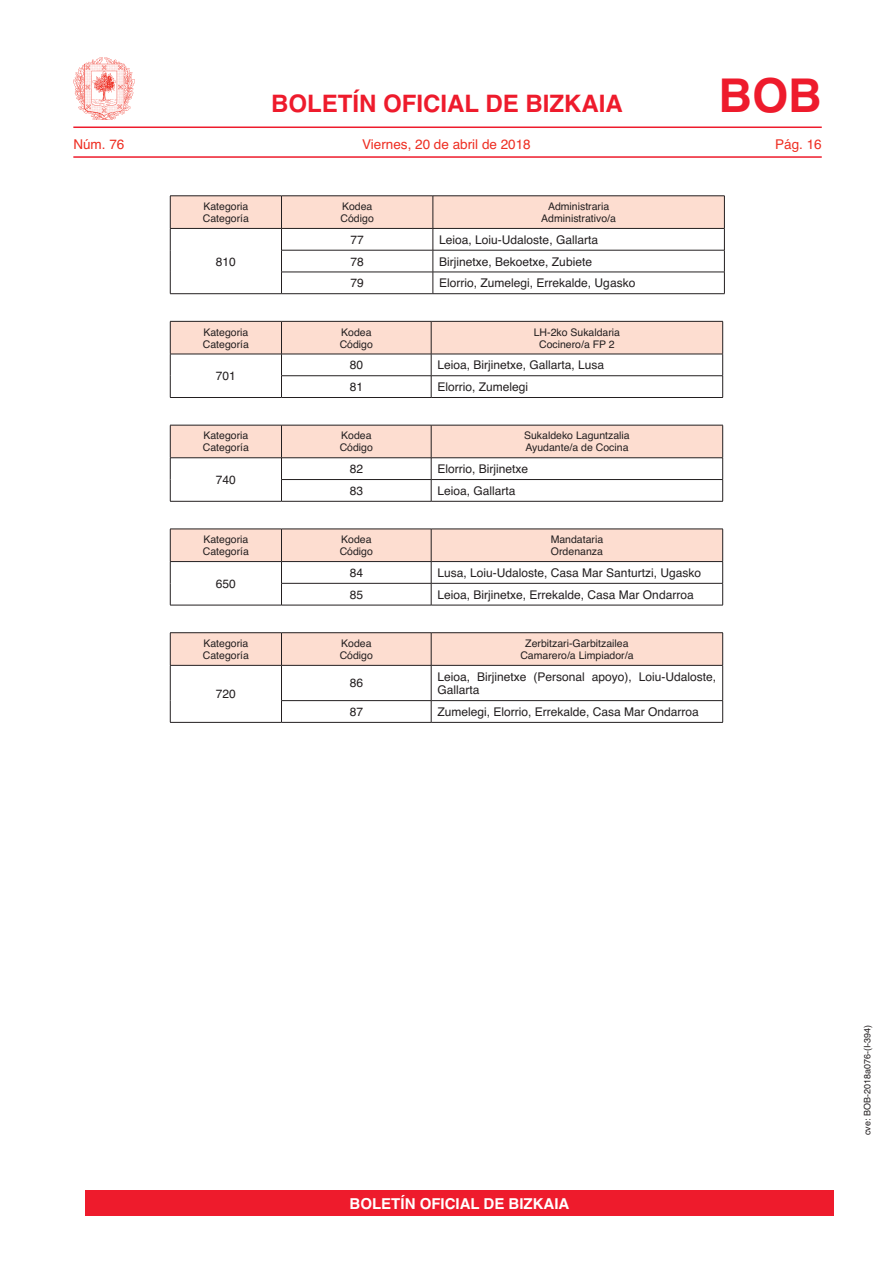
<style>
.page{position:relative;width:893px;height:1263px;background:#fff}
.page>*{position:absolute;margin:0;border:0;box-sizing:border-box;transform-origin:0 0}
.t1{font:700 46.5px "Helvetica";color:#ee1b2c}
.t2{font:700 24px "Helvetica";color:#ee1b2c}
.t3{font:700 15px "Helvetica";color:#fff}
.t4{font:13.5px "Helvetica";color:#ee2e22}
.t5{font:12px/13.5px "Helvetica";color:#231f20}
.t6{font:10.5px/12px "Helvetica";color:#231f20}
.t7{font:9px "Helvetica";color:#231f20}
</style>
<div class="page">
<hr style="left:73px;top:126px;width:749px;height:2px;background:#ee1b2c">
<hr style="left:73px;top:156px;width:749px;height:2px;background:#ee1b2c">
<img style="left:74px;top:58px;width:61px;height:61px">
<hr style="left:281px;top:293px;width:152px;height:1px;background:#231f20">
<hr style="left:433px;top:293px;width:292px;height:1px;background:#231f20">
<svg style="left:170px;top:196px;width:555px;height:97px"></svg>
<hr style="left:170px;top:293px;width:111px;height:1px;background:#231f20">
<hr style="left:281px;top:397px;width:150px;height:1px;background:#231f20">
<hr style="left:431px;top:397px;width:292px;height:1px;background:#231f20">
<svg style="left:170px;top:321px;width:553px;height:76px"></svg>
<hr style="left:170px;top:397px;width:111px;height:1px;background:#231f20">
<hr style="left:281px;top:501px;width:150px;height:1px;background:#231f20">
<hr style="left:431px;top:501px;width:292px;height:1px;background:#231f20">
<svg style="left:170px;top:425px;width:553px;height:76px"></svg>
<hr style="left:170px;top:501px;width:111px;height:1px;background:#231f20">
<hr style="left:281px;top:605px;width:150px;height:1px;background:#231f20">
<hr style="left:431px;top:605px;width:292px;height:1px;background:#231f20">
<svg style="left:170px;top:529px;width:553px;height:76px"></svg>
<hr style="left:170px;top:605px;width:111px;height:1px;background:#231f20">
<div style="left:171px;top:633px;width:551px;height:32px;background:#fdddd0"></div>
<hr style="left:281px;top:633px;width:1px;height:32px;background:#231f20">
<hr style="left:431px;top:633px;width:1px;height:32px;background:#231f20">
<hr style="left:431px;top:665px;width:1px;height:35px;background:#231f20">
<hr style="left:281px;top:700px;width:150px;height:1px;background:#231f20">
<hr style="left:431px;top:700px;width:292px;height:1px;background:#231f20">
<svg style="left:431px;top:701px;width:1px;height:21px"></svg>
<hr style="left:281px;top:722px;width:150px;height:1px;background:#231f20">
<hr style="left:431px;top:722px;width:292px;height:1px;background:#231f20">
<hr style="left:722px;top:665px;width:1px;height:35px;background:#231f20">
<svg style="left:722px;top:701px;width:1px;height:21px"></svg>
<hr style="left:170px;top:632px;width:111px;height:1px;background:#231f20">
<hr style="left:170px;top:633px;width:1px;height:32px;background:#231f20">
<hr style="left:281px;top:632px;width:150px;height:1px;background:#231f20">
<hr style="left:431px;top:632px;width:292px;height:1px;background:#231f20">
<hr style="left:722px;top:633px;width:1px;height:32px;background:#231f20">
<hr style="left:281px;top:665px;width:150px;height:1px;background:#231f20">
<hr style="left:431px;top:665px;width:292px;height:1px;background:#231f20">
<hr style="left:170px;top:665px;width:111px;height:1px;background:#231f20">
<hr style="left:170px;top:665px;width:1px;height:36px;background:#231f20">
<hr style="left:281px;top:665px;width:1px;height:35px;background:#231f20">
<svg style="left:170px;top:701px;width:1px;height:21px"></svg>
<svg style="left:281px;top:701px;width:1px;height:21px"></svg>
<hr style="left:170px;top:722px;width:111px;height:1px;background:#231f20">
<div style="left:85px;top:1191px;width:748px;height:25px;background:#ee1b2c"></div>
<h2 class="t2" style="left:271px;top:84px;width:353px">BOLETÍN OFICIAL DE BIZKAIA</h2>
<h1 class="t1" style="left:718px;top:58px;width:105px">BOB</h1>
<p class="t4" style="left:73px;top:134px;width:53px">Núm. 76</p>
<p class="t4" style="left:362px;top:134px;width:170px">Viernes, 20 de abril de 2018</p>
<p class="t4" style="left:775px;top:134px;width:48px">Pág. 16</p>
<p class="t6" style="left:203px;top:201px;width:48px">Kategoria<br>Categoría</p>
<p class="t6" style="left:341px;top:201px;width:35px">Kodea<br>Código</p>
<p class="t6" style="left:541px;top:201px;width:76px;text-align:center">Administraria<br>Administrativo/a</p>
<p class="t5" style="left:216px;top:255px;width:22px">810</p>
<p class="t5" style="left:350px;top:233px;width:15px">77</p>
<p class="t5" style="left:439px;top:233px;width:160px">Leioa, Loiu-Udaloste, Gallarta</p>
<p class="t5" style="left:350px;top:255px;width:15px">78</p>
<p class="t5" style="left:439px;top:255px;width:154px">Birjinetxe, Bekoetxe, Zubiete</p>
<p class="t5" style="left:350px;top:277px;width:15px">79</p>
<p class="t5" style="left:439px;top:277px;width:198px">Elorrio, Zumelegi, Errekalde, Ugasko</p>
<p class="t6" style="left:203px;top:326px;width:48px">Kategoria<br>Categoría</p>
<p class="t6" style="left:340px;top:326px;width:35px">Kodea<br>Código</p>
<p class="t6" style="left:534px;top:326px;width:88px;text-align:center">LH-2ko Sukaldaria<br>Cocinero/a FP 2</p>
<p class="t5" style="left:216px;top:370px;width:22px">701</p>
<p class="t5" style="left:350px;top:359px;width:15px">80</p>
<p class="t5" style="left:438px;top:359px;width:168px">Leioa, Birjinetxe, Gallarta, Lusa</p>
<p class="t5" style="left:350px;top:380px;width:15px">81</p>
<p class="t5" style="left:438px;top:380px;width:92px">Elorrio, Zumelegi</p>
<p class="t6" style="left:203px;top:430px;width:48px">Kategoria<br>Categoría</p>
<p class="t6" style="left:340px;top:430px;width:35px">Kodea<br>Código</p>
<p class="t6" style="left:524px;top:430px;width:107px">Sukaldeko Laguntzalia<br>Ayudante/a de Cocina</p>
<p class="t5" style="left:216px;top:473px;width:22px">740</p>
<p class="t5" style="left:350px;top:463px;width:15px">82</p>
<p class="t5" style="left:438px;top:463px;width:92px">Elorrio, Birjinetxe</p>
<p class="t5" style="left:350px;top:484px;width:15px">83</p>
<p class="t5" style="left:438px;top:484px;width:80px">Leioa, Gallarta</p>
<p class="t6" style="left:203px;top:534px;width:48px">Kategoria<br>Categoría</p>
<p class="t6" style="left:340px;top:534px;width:35px">Kodea<br>Código</p>
<p class="t6" style="left:551px;top:534px;width:54px">Mandataria<br>Ordenanza</p>
<p class="t5" style="left:216px;top:577px;width:22px">650</p>
<p class="t5" style="left:350px;top:566px;width:15px">84</p>
<p class="t5" style="left:438px;top:566px;width:265px">Lusa, Loiu-Udaloste, Casa Mar Santurtzi, Ugasko</p>
<p class="t5" style="left:350px;top:588px;width:15px">85</p>
<p class="t5" style="left:438px;top:588px;width:258px">Leioa, Birjinetxe, Errekalde, Casa Mar Ondarroa</p>
<p class="t6" style="left:203px;top:638px;width:48px">Kategoria<br>Categoría</p>
<p class="t6" style="left:340px;top:638px;width:35px">Kodea<br>Código</p>
<p class="t6" style="left:520px;top:638px;width:115px;text-align:center">Zerbitzari-Garbitzailea<br>Camarero/a Limpiador/a</p>
<p class="t5" style="left:216px;top:688px;width:22px">720</p>
<p class="t5" style="left:350px;top:677px;width:15px">86</p>
<p class="t5" style="left:438px;top:670px;width:280px">Leioa, Birjinetxe (Personal apoyo), Loiu-Udaloste,<br>Gallarta</p>
<p class="t5" style="left:350px;top:705px;width:15px">87</p>
<p class="t5" style="left:438px;top:705px;width:263px">Zumelegi, Elorrio, Errekalde, Casa Mar Ondarroa</p>
<p class="t3" style="left:350px;top:1192px;width:221px">BOLETÍN OFICIAL DE BIZKAIA</p>
<p class="t7" style="left:860px;top:1135px;width:112px;rotate:-90deg">cve: BOB-2018a076-(I-394)</p>
</div>
